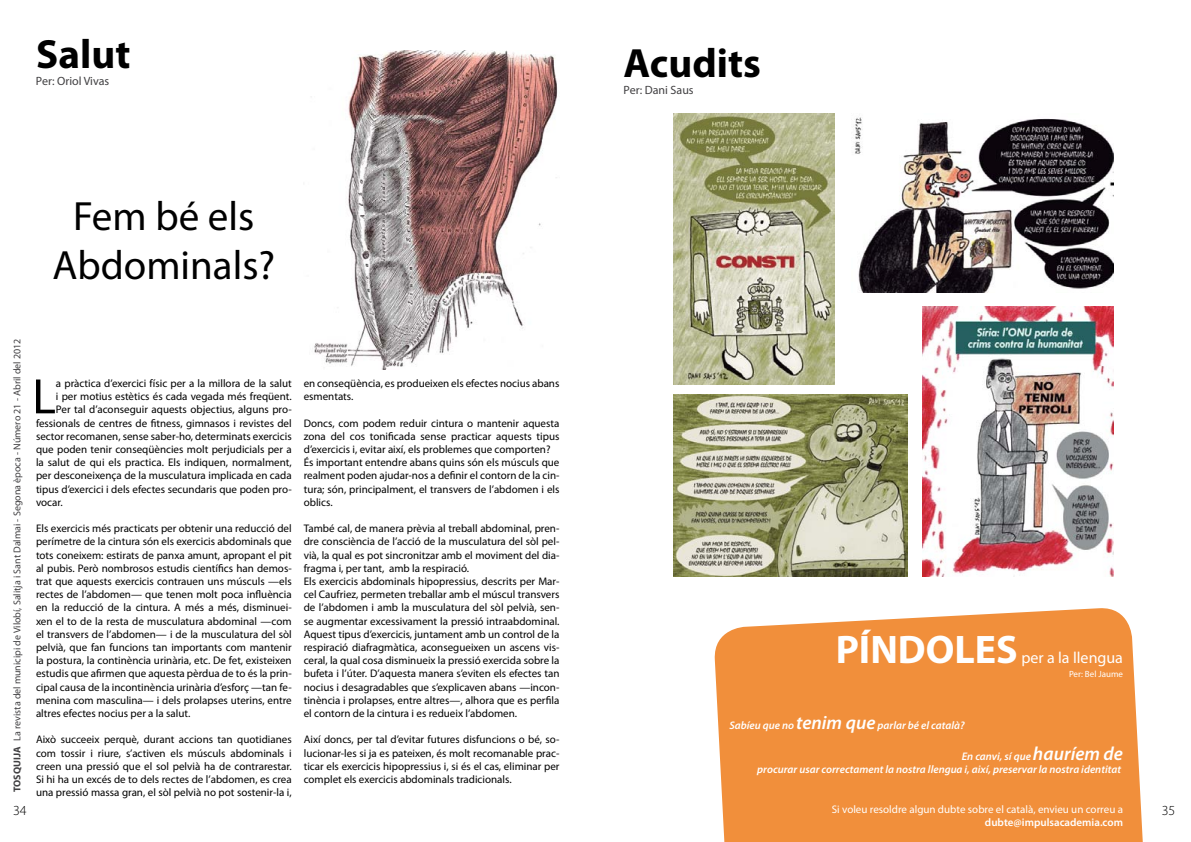
<style>
.page{position:relative;width:1191px;height:842px;background:#fff}
.page>*{position:absolute;margin:0;border:0;box-sizing:border-box;transform-origin:0 0}
.t1{font:50.2px "Myriad Pro";color:#000}
.t2{font:41px/49.2px "Myriad Pro";color:#000;text-align:center}
.t3{font:700 41px "Myriad Pro";color:#000}
.t4{font:700 40px "Myriad Pro";color:#fff}
.t5{font:16px "Myriad Pro";color:#fff}
.t6{font:300 13.9px "Myriad Pro";color:#000}
.t7{font:12px "Myriad Pro";color:#414042}
.t8{font:11px/13.2px "Myriad Pro";color:#000;text-align:justify}
.t9{font:italic 600 11px/13.2px "Myriad Pro";color:#fff;text-align:right}
.t10{font:11px "Myriad Pro";color:#fff}
.t11{font:600 11px "Myriad Pro";color:#fff}
.t12{font:10px "Myriad Pro";color:#414042}
.t13{font:9px "Myriad Pro";color:#fff}
.s1{font-weight:700}
.s2{font-size:19px}
</style>
<div class="page">
<img style="left:314px;top:50px;width:244px;height:319px">
<svg style="left:714px;top:608px;width:429px;height:234px;background:#f19648"></svg>
<img style="left:854px;top:117px;width:259px;height:176px">
<img style="left:673px;top:395px;width:235px;height:182px">
<img style="left:922px;top:306px;width:191px;height:271px">
<img style="left:673px;top:114px;width:161px;height:270px">
<h2 class="t3" style="left:36px;top:27px;width:96px">Salut</h2>
<p class="t7" style="left:36px;top:74px;width:75px">Per: Oriol Vivas</p>
<h2 class="t2" style="left:52px;top:191px;width:224px">Fem bé els<br>Abdominals?</h2>
<h2 class="t3" style="left:623px;top:37px;width:139px">Acudits</h2>
<p class="t7" style="left:623px;top:83px;width:72px">Per: Dani Saus</p>
<p class="t12" style="left:11px;top:792px;width:455px;rotate:-90deg"><span class="s1">TOSQUIJA</span> La revista del municipi de Vilobí, Salitja i Sant Dalmai - Segona època - Número 21 - Abril del 2012</p>
<p class="t6" style="left:13px;top:802px;width:15px">34</p>
<p class="t6" style="left:1161px;top:802px;width:15px">35</p>
<h1 class="t1" style="left:32px;top:365px;width:25px">L</h1>
<p class="t8" style="left:56px;top:376px;width:237px">a pràctica d’exercici físic per a la millora de la salut</p>
<p class="t8" style="left:304px;top:376px;width:257px">en conseqüència, es produeixen els efectes nocius abans esmentats.</p>
<p class="t8" style="left:304px;top:416px;width:257px;text-align:left">Doncs, com podem reduir cintura o mantenir aquesta zona del cos tonificada sense practicar aquests tipus d’exercicis i, evitar així, els problemes que comporten?<br>És important entendre abans quins són els músculs que realment poden ajudar-nos a definir el contorn de la cin&shy;tura; són, principalment, el transvers de l’abdomen i els oblics.</p>
<p class="t8" style="left:304px;top:522px;width:257px;text-align:left">També cal, de manera prèvia al treball abdominal, pren&shy;dre consciència de l’acció de la musculatura del sòl pel&shy;vià, la qual es pot sincronitzar amb el moviment del dia&shy;fragma i, per tant, amb la respiració.<br>Els exercicis abdominals hipopressius, descrits per Mar&shy;cel Caufriez, permeten treballar amb el múscul transvers de l’abdomen i amb la musculatura del sòl pelvià, sen&shy;se augmentar excessivament la pressió intraabdominal.<br>Aquest tipus d’exercicis, juntament amb un control de la respiració diafragmàtica, aconsegueixen un ascens vis&shy;ceral, la qual cosa disminueix la pressió exercida sobre la bufeta i l’úter. D’aquesta manera s’eviten els efectes tan nocius i desagradables que s’explicaven abans —incon&shy;tinència i prolapses, entre altres—, alhora que es perfila el contorn de la cintura i es redueix l’abdomen.</p>
<p class="t8" style="left:304px;top:733px;width:257px">Així doncs, per tal d’evitar futures disfuncions o bé, so&shy;lucionar-les si ja es pateixen, és molt recomanable prac&shy;ticar els exercicis hipopressius i, si és el cas, eliminar per complet els exercicis abdominals tradicionals.</p>
<p class="t8" style="left:56px;top:390px;width:237px">i per motius estètics és cada vegada més freqüent.</p>
<p class="t8" style="left:56px;top:403px;width:237px">Per tal d’aconseguir aquests objectius, alguns pro-</p>
<p class="t8" style="left:36px;top:416px;width:257px">fessionals de centres de fitness, gimnasos i revistes del</p>
<p class="t8" style="left:36px;top:429px;width:257px">sector recomanen, sense saber-ho, determinats exercicis</p>
<p class="t8" style="left:36px;top:442px;width:257px">que poden tenir conseqüències molt perjudicials per a</p>
<p class="t8" style="left:36px;top:456px;width:257px">la salut de qui els practica. Els indiquen, normalment,</p>
<p class="t8" style="left:36px;top:469px;width:257px">per desconeixença de la musculatura implicada en cada</p>
<p class="t8" style="left:36px;top:482px;width:257px">tipus d’exercici i dels efectes secundaris que poden pro-</p>
<p class="t8" style="left:36px;top:495px;width:28px">vocar.</p>
<p class="t8" style="left:36px;top:522px;width:257px">Els exercicis més practicats per obtenir una reducció del perímetre de la cintura són els exercicis abdominals que tots coneixem: estirats de panxa amunt, apropant el pit al pubis. Però nombrosos estudis científics han demos&shy;trat que aquests exercicis contrauen uns músculs —els rectes de l’abdomen— que tenen molt poca influència en la reducció de la cintura. A més a més, disminuei&shy;xen el to de la resta de musculatura abdominal —com el transvers de l’abdomen— i de la musculatura del sòl pelvià, que fan funcions tan importants com mantenir la postura, la continència urinària, etc. De fet, existeixen estudis que afirmen que aquesta pèrdua de to és la prin&shy;cipal causa de la incontinència urinària d’esforç —tan fe&shy;menina com masculina— i dels prolapses uterins, entre altres efectes nocius per a la salut.</p>
<p class="t8" style="left:36px;top:733px;width:257px">Això succeeix perquè, durant accions tan quotidianes com tossir i riure, s’activen els músculs abdominals i creen una pressió que el sol pelvià ha de contrarestar.<br>Si hi ha un excés de to dels rectes de l’abdomen, es crea una pressió massa gran, el sòl pelvià no pot sostenir-la i,</p>
<h3 class="t4" style="left:835px;top:623px;width:184px">PÍNDOLES</h3>
<h3 class="t5" style="left:1021px;top:647px;width:103px">per a la llengua</h3>
<p class="t13" style="left:1069px;top:668px;width:55px">Per: Bel Jaume</p>
<p class="t9" style="left:729px;top:718px;width:237px">Sabíeu que no <span class="s2">tenim que</span> parlar bé el català?</p>
<p class="t9" style="left:757px;top:749px;width:367px">En canvi, sí que <span class="s2">hauríem de<br></span>procurar usar correctament la nostra llengua i, així, preservar la nostra identitat</p>
<p class="t10" style="left:832px;top:802px;width:293px">Si voleu resoldre algun dubte sobre el català, envieu un correu a</p>
<p class="t11" style="left:985px;top:815px;width:139px">dubte@impulsacademia.com</p>
</div>
